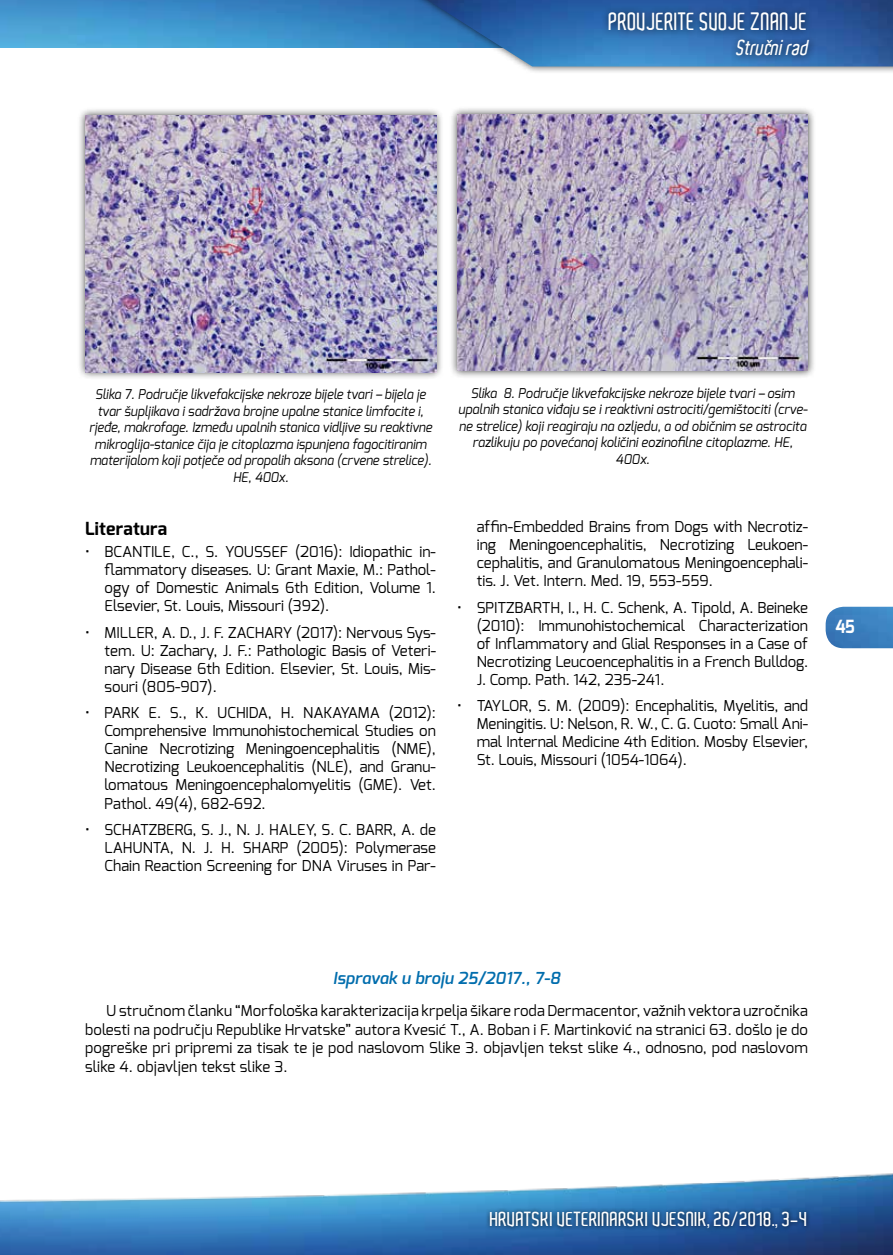
<style>
.page{position:relative;width:893px;height:1255px;background:#fff}
.page>*{position:absolute;margin:0;border:0;box-sizing:border-box;transform-origin:0 0}
.t1{font:600 24px "Aldo";color:#fff;scale:.9 1}
.t2{font:italic 600 21px "Aldo";color:#fff;scale:.9 1}
.t3{font:600 19.5px "Aldo";color:#fff}
.t4{font:700 18.15px "Exo";color:#fff;scale:.9 1}
.t5{font:700 18px "Exo";letter-spacing:.01em;color:#000}
.t6{font:italic 600 16.5px "Exo";letter-spacing:.01em;color:#006dad}
.t7{font:15px/18px "Exo";color:#000;text-align:justify}
.t8{font:italic 13.5px/16.5px "Exo";color:#000;text-align:center;scale:.94 1}
.t9{font:italic 13.5px/16.5px "Exo";color:#000;text-align:center;scale:.95 1}
.s1{font-family:"Libel Suit";font-weight:400;font-size:18.45px}
</style>
<div class="page">
<img style="left:0;top:0;width:388px;height:47px">
<div style="left:388px;top:0;width:505px;height:75px;background:#000;opacity:.75"></div>
<img style="left:395px;top:0;width:498px;height:66px">
<img style="left:0;top:1173px;width:893px;height:81px">
<img style="left:826px;top:606px;width:67px;height:42px">
<div style="left:486px;top:1207px;width:325px;height:25px;background:#000;opacity:.75"></div>
<div style="left:601px;top:5px;width:216px;height:58px;background:#000;opacity:.75"></div>
<div style="left:77px;top:107px;width:367px;height:273px;background:#000;opacity:.75"></div>
<img style="left:85px;top:116px;width:351px;height:256px">
<div style="left:449px;top:106px;width:367px;height:272px;background:#000;opacity:.75"></div>
<img style="left:457px;top:114px;width:351px;height:256px">
<h1 class="t1" style="left:609px;top:8px;width:223px">PROVJERITE SVOJE ZNANJE</h1>
<h2 class="t2" style="left:736px;top:36px;width:87px">Stru<span class="s1">č</span>nirad</h2>
<p class="t8" style="left:89px;top:386px;width:366px">Slika 7. Područje likvefakcijske nekroze bijele tvari – bijela je tvar šupljikava i sadržava brojne upalne stanice limfocite i, rjeđe, makrofage. Između upalnih stanica vidljive su reaktivne mikroglija-stanice čija je citoplazma ispunjena fagocitiranim materijalom koji potječe od propalih aksona (crvene strelice).<br>HE, 400x.</p>
<p class="t9" style="left:458px;top:384px;width:369px">Slika 8. Područje likvefakcijske nekroze bijele tvari – osim upalnih stanica viđaju se i reaktivni astrociti/gemištociti (crve&shy;ne strelice) koji reagiraju na ozljedu, a od običnim se astrocita razlikuju po povećanoj količini eozinofilne citoplazme. HE, 400x.</p>
<p class="t5" style="left:85px;top:517px;width:84px">Literatura</p>
<p class="t7" style="left:105px;top:543px;width:333px;text-indent:-19px">• BCANTILE, C., S. YOUSSEF (2016): Idiopathic in&shy;flammatory diseases. U: Grant Maxie, M.: Pathol&shy;ogy of Domestic Animals 6th Edition, Volume 1.<br>Elsevier, St. Louis, Missouri (392).</p>
<p class="t7" style="left:105px;top:623px;width:333px;text-indent:-20px">• MILLER, A. D., J. F. ZACHARY (2017): Nervous Sys&shy;tem. U: Zachary, J. F.: Pathologic Basis of Veteri&shy;nary Disease 6th Edition. Elsevier, St. Louis, Mis&shy;souri (805-907).</p>
<p class="t7" style="left:105px;top:704px;width:333px;text-indent:-20px">• PARK E. S., K. UCHIDA, H. NAKAYAMA (2012):<br>Comprehensive Immunohistochemical Studies on Canine Necrotizing Meningoencephalitis (NME), Necrotizing Leukoencephalitis (NLE), and Granu&shy;lomatous Meningoencephalomyelitis (GME). Vet.<br>Pathol. 49(4), 682-692.</p>
<p class="t7" style="left:105px;top:820px;width:333px;text-indent:-20px">• SCHATZBERG, S. J., N. J. HALEY, S. C. BARR, A. de LAHUNTA, N. J. H. SHARP (2005): Polymerase Chain Reaction Screening for DNA Viruses in Par-</p>
<p class="t7" style="left:477px;top:517px;width:333px">affin-Embedded Brains from Dogs with Necrotiz&shy;ing Meningoencephalitis, Necrotizing Leukoen&shy;cephalitis, and Granulomatous Meningoencephali&shy;tis. J. Vet. Intern. Med. 19, 553-559.</p>
<p class="t7" style="left:477px;top:598px;width:333px;text-indent:-20px">• SPITZBARTH, I., H. C. Schenk, A. Tipold, A. Beineke (2010): Immunohistochemical Characterization of Inflammatory and Glial Responses in a Case of Necrotizing Leucoencephalitis in a French Bulldog.<br>J. Comp. Path. 142, 235-241.</p>
<p class="t7" style="left:477px;top:696px;width:333px;text-indent:-20px">• TAYLOR, S. M. (2009): Encephalitis, Myelitis, and Meningitis. U: Nelson, R. W., C. G. Cuoto: Small Ani&shy;mal Internal Medicine 4th Edition. Mosby Elsevier, St. Louis, Missouri (1054-1064).</p>
<p class="t4" style="left:835px;top:614px;width:23px">45</p>
<p class="t6" style="left:333px;top:967px;width:229px">Ispravak u broju 25/2017., 7-8</p>
<p class="t7" style="left:85px;top:1000px;width:724px;line-height:18.8px;text-indent:21px">U stručnom članku “Morfološka karakterizacija krpelja šikare roda Dermacentor, važnih vektora uzročnika bolesti na području Republike Hrvatske” autora Kvesić T., A. Boban i F. Martinković na stranici 63. došlo je do pogreške pri pripremi za tisak te je pod naslovom Slike 3. objavljen tekst slike 4., odnosno, pod naslovom slike 4. objavljen tekst slike 3.</p>
<h3 class="t3" style="left:490px;top:1207px;width:319px">HRVATSKI VETERINARSKI VJESNIK, 26/2018., 3-4</h3>
</div>
